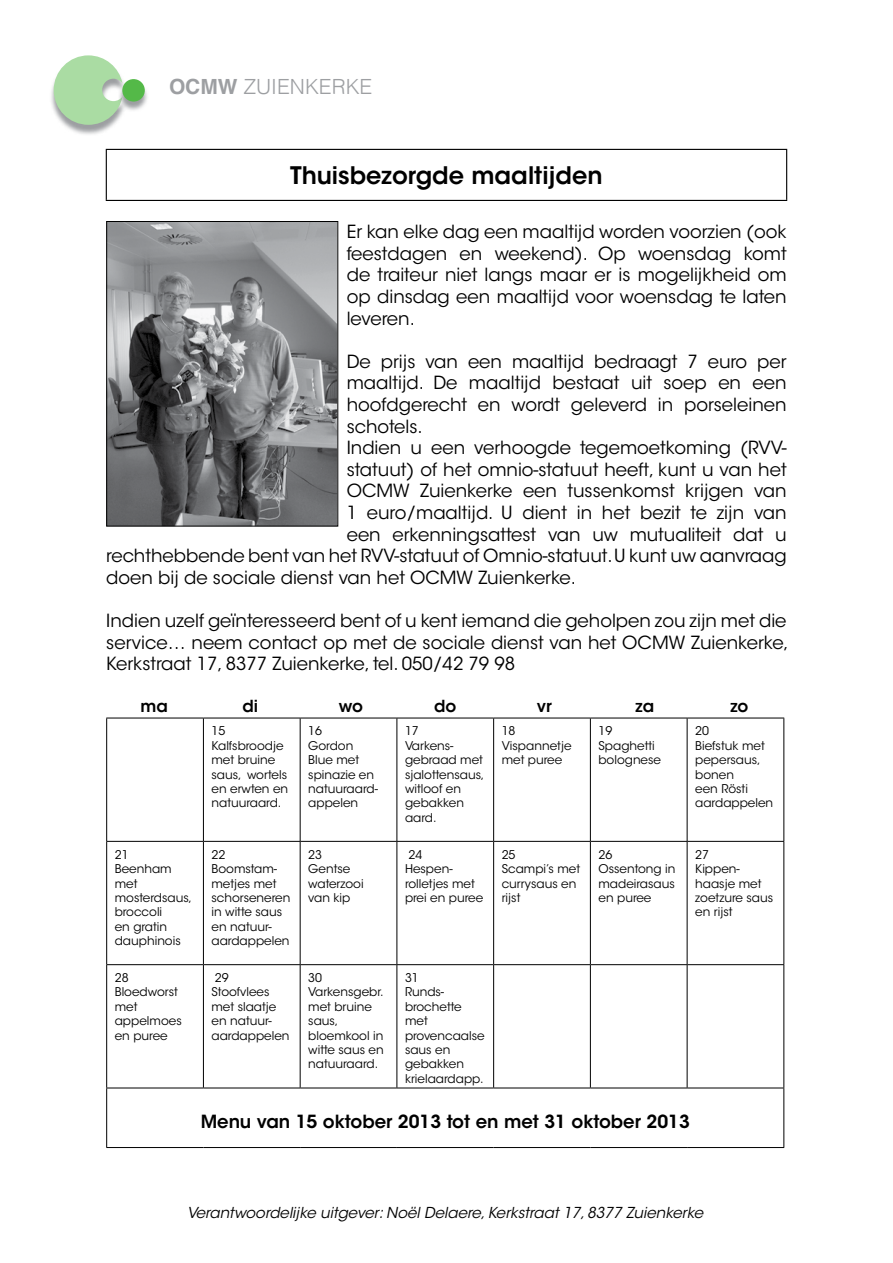
<style>
.page{position:relative;width:893px;height:1263px;background:#fff}
.page>*{position:absolute;margin:0;border:0;box-sizing:border-box;transform-origin:0 0}
.t1{font:600 24px "ITC Avant Garde Std";color:#000}
.t2{font:300 20.85px "Helvetica";color:#9d9fa2}
.t3{font:18px/21.6px "ITC Avant Garde Std";color:#000;text-align:justify}
.t4{font:600 18px "ITC Avant Garde Std";color:#000}
.t5{font:600 16.5px "ITC Avant Garde Std";color:#000}
.t6{font:italic 15px "ITC Avant Garde Std";color:#000}
.t7{font:12px/14.4px "ITC Avant Garde Std";color:#000}
.s1{font-weight:700}
</style>
<div class="page">
<svg style="left:51px;top:83px;width:62px;height:52px"></svg>
<svg style="left:54px;top:55px;width:69px;height:70px"></svg>
<svg style="left:118px;top:81px;width:29px;height:31px"></svg>
<div style="left:122px;top:79px;width:23px;height:23px;background:#54b948;border-radius:50%"></div>
<hr style="left:106px;top:149px;width:681px;height:1px;background:#000">
<hr style="left:106px;top:200px;width:681px;height:1px;background:#000">
<hr style="left:106px;top:150px;width:1px;height:50px;background:#000">
<hr style="left:786px;top:150px;width:1px;height:50px;background:#000">
<hr style="left:106px;top:718px;width:97px;height:1px;background:#000">
<hr style="left:106px;top:718px;width:1px;height:123px;background:#000">
<hr style="left:203px;top:718px;width:97px;height:1px;background:#000">
<hr style="left:203px;top:718px;width:1px;height:123px;background:#000">
<hr style="left:300px;top:718px;width:97px;height:1px;background:#000">
<hr style="left:300px;top:718px;width:1px;height:123px;background:#000">
<hr style="left:397px;top:718px;width:97px;height:1px;background:#000">
<hr style="left:396px;top:718px;width:1px;height:123px;background:#000">
<hr style="left:494px;top:718px;width:96px;height:1px;background:#000">
<hr style="left:493px;top:718px;width:1px;height:123px;background:#000">
<hr style="left:590px;top:718px;width:97px;height:1px;background:#000">
<hr style="left:590px;top:718px;width:1px;height:123px;background:#000">
<hr style="left:687px;top:718px;width:97px;height:1px;background:#000">
<hr style="left:687px;top:718px;width:1px;height:123px;background:#000">
<hr style="left:783px;top:718px;width:1px;height:123px;background:#000">
<hr style="left:106px;top:841px;width:97px;height:1px;background:#000">
<hr style="left:106px;top:842px;width:1px;height:122px;background:#000">
<hr style="left:203px;top:841px;width:97px;height:1px;background:#000">
<hr style="left:203px;top:842px;width:1px;height:122px;background:#000">
<hr style="left:300px;top:841px;width:97px;height:1px;background:#000">
<hr style="left:300px;top:842px;width:1px;height:122px;background:#000">
<hr style="left:397px;top:841px;width:97px;height:1px;background:#000">
<hr style="left:396px;top:842px;width:1px;height:122px;background:#000">
<hr style="left:494px;top:841px;width:96px;height:1px;background:#000">
<hr style="left:493px;top:842px;width:1px;height:122px;background:#000">
<hr style="left:590px;top:841px;width:97px;height:1px;background:#000">
<hr style="left:590px;top:842px;width:1px;height:122px;background:#000">
<hr style="left:687px;top:841px;width:97px;height:1px;background:#000">
<hr style="left:687px;top:842px;width:1px;height:122px;background:#000">
<hr style="left:783px;top:842px;width:1px;height:122px;background:#000">
<hr style="left:106px;top:964px;width:97px;height:1px;background:#000">
<hr style="left:106px;top:965px;width:1px;height:122px;background:#000">
<hr style="left:203px;top:964px;width:97px;height:1px;background:#000">
<hr style="left:203px;top:965px;width:1px;height:122px;background:#000">
<hr style="left:300px;top:964px;width:97px;height:1px;background:#000">
<hr style="left:300px;top:965px;width:1px;height:122px;background:#000">
<hr style="left:397px;top:964px;width:97px;height:1px;background:#000">
<hr style="left:396px;top:965px;width:1px;height:122px;background:#000">
<hr style="left:494px;top:964px;width:96px;height:1px;background:#000">
<hr style="left:493px;top:965px;width:1px;height:122px;background:#000">
<hr style="left:590px;top:964px;width:97px;height:1px;background:#000">
<hr style="left:590px;top:965px;width:1px;height:122px;background:#000">
<hr style="left:687px;top:964px;width:97px;height:1px;background:#000">
<hr style="left:687px;top:965px;width:1px;height:122px;background:#000">
<hr style="left:783px;top:965px;width:1px;height:122px;background:#000">
<hr style="left:106px;top:1087px;width:97px;height:1px;background:#000">
<hr style="left:106px;top:1088px;width:1px;height:59px;background:#000">
<hr style="left:203px;top:1087px;width:97px;height:1px;background:#000">
<hr style="left:300px;top:1087px;width:97px;height:1px;background:#000">
<hr style="left:397px;top:1087px;width:97px;height:1px;background:#000">
<hr style="left:494px;top:1087px;width:96px;height:1px;background:#000">
<hr style="left:590px;top:1087px;width:97px;height:1px;background:#000">
<hr style="left:687px;top:1087px;width:97px;height:1px;background:#000">
<hr style="left:783px;top:1088px;width:1px;height:59px;background:#000">
<hr style="left:106px;top:1147px;width:97px;height:1px;background:#000">
<hr style="left:203px;top:1147px;width:97px;height:1px;background:#000">
<hr style="left:300px;top:1147px;width:97px;height:1px;background:#000">
<hr style="left:397px;top:1147px;width:97px;height:1px;background:#000">
<hr style="left:494px;top:1147px;width:96px;height:1px;background:#000">
<hr style="left:590px;top:1147px;width:97px;height:1px;background:#000">
<hr style="left:687px;top:1147px;width:97px;height:1px;background:#000">
<img style="left:108px;top:223px;width:228px;height:301px">
<div style="left:106px;top:221px;width:232px;height:305px;border:1px solid #000"></div>
<p class="t2" style="left:169px;top:74px;width:205px"><span class="s1">OCMW</span> ZUIENKERKE</p>
<h1 class="t1" style="left:290px;top:160px;width:314px">Thuisbezorgde maaltijden</h1>
<p class="t3" style="left:347px;top:221px;width:441px">Er kan elke dag een maaltijd worden voorzien (ook feestdagen en weekend). Op woensdag komt de traiteur niet langs maar er is mogelijkheid om op dinsdag een maaltijd voor woensdag te laten leveren.</p>
<p class="t3" style="left:347px;top:351px;width:441px">De prijs van een maaltijd bedraagt 7 euro per</p>
<p class="t3" style="left:347px;top:372px;width:441px">maaltijd. De maaltijd bestaat uit soep en een</p>
<p class="t3" style="left:347px;top:394px;width:441px">hoofdgerecht en wordt geleverd in porseleinen</p>
<p class="t3" style="left:347px;top:415px;width:77px">schotels.</p>
<p class="t3" style="left:347px;top:437px;width:441px">Indien u een verhoogde tegemoetkoming (RVV-</p>
<p class="t3" style="left:347px;top:459px;width:441px">statuut) of het omnio-statuut heeft, kunt u van het</p>
<p class="t3" style="left:347px;top:480px;width:441px">OCMW Zuienkerke een tussenkomst krijgen van</p>
<p class="t3" style="left:347px;top:502px;width:441px">1 euro/maaltijd. U dient in het bezit te zijn van</p>
<p class="t3" style="left:347px;top:523px;width:441px">een erkenningsattest van uw mutualiteit dat u</p>
<p class="t3" style="left:106px;top:545px;width:682px">rechthebbende bent van het RVV-statuut of Omnio-statuut. U kunt uw aanvraag</p>
<p class="t3" style="left:106px;top:567px;width:471px">doen bij de sociale dienst van het OCMW Zuienkerke.</p>
<p class="t3" style="left:106px;top:610px;width:684px;text-align:left">Indien uzelf geïnteresseerd bent of u kent iemand die geholpen zou zijn met die service… neem contact op met de sociale dienst van het OCMW Zuienkerke,<br>Kerkstraat 17, 8377 Zuienkerke, tel. 050/42 79 98</p>
<p class="t5" style="left:141px;top:695px;width:29px">ma</p>
<p class="t5" style="left:242px;top:695px;width:17px">di</p>
<p class="t5" style="left:339px;top:695px;width:26px">wo</p>
<p class="t5" style="left:434px;top:695px;width:24px">do</p>
<p class="t5" style="left:537px;top:695px;width:17px">vr</p>
<p class="t5" style="left:635px;top:695px;width:20px">za</p>
<p class="t5" style="left:730px;top:695px;width:20px">zo</p>
<p class="t7" style="left:212px;top:724px;width:78px">15<br>Kalfsbroodje met bruine saus, wortels en erwten en natuuraard.</p>
<p class="t7" style="left:308px;top:724px;width:71px">16<br>Gordon<br>Blue met spinazie en natuuraard&shy;appelen</p>
<p class="t7" style="left:405px;top:724px;width:81px">17<br>Varkens&shy;gebraad met sjalottensaus, witloof en gebakken aard.</p>
<p class="t7" style="left:502px;top:724px;width:71px">18<br>Vispannetje met puree</p>
<p class="t7" style="left:598px;top:724px;width:64px">19<br>Spaghetti bolognese</p>
<p class="t7" style="left:695px;top:724px;width:80px">20<br>Biefstuk met pepersaus, bonen<br>een Rösti aardappelen</p>
<p class="t7" style="left:115px;top:847px;width:79px">21<br>Beenham met mosterdsaus, broccoli<br>en gratin dauphinois</p>
<p class="t7" style="left:212px;top:847px;width:80px">22<br>Boomstam&shy;metjes met schorseneren in witte saus en natuur&shy;aardappelen</p>
<p class="t7" style="left:308px;top:847px;width:57px">23<br>Gentse waterzooi van kip</p>
<p class="t7" style="left:405px;top:847px;width:80px">24<br>Hespen&shy;rolletjes met prei en puree</p>
<p class="t7" style="left:502px;top:847px;width:80px">25<br>Scampi’s met currysaus en rijst</p>
<p class="t7" style="left:598px;top:847px;width:78px">26<br>Ossentong in madeirasaus en puree</p>
<p class="t7" style="left:695px;top:847px;width:79px">27<br>Kippen&shy;haasje met zoetzure saus en rijst</p>
<p class="t7" style="left:115px;top:971px;width:68px">28<br>Bloedworst met appelmoes en puree</p>
<p class="t7" style="left:212px;top:971px;width:80px">29<br>Stoofvlees met slaatje en natuur&shy;aardappelen</p>
<p class="t7" style="left:308px;top:971px;width:77px">30<br>Varkensgebr. met bruine saus, bloemkool in witte saus en natuuraard.</p>
<p class="t7" style="left:405px;top:971px;width:81px">31<br>Runds&shy;brochette met provencaalse saus en gebakken krielaardapp.</p>
<p class="t4" style="left:201px;top:1110px;width:491px">Menu van 15 oktober 2013 tot en met 31 oktober 2013</p>
<p class="t6" style="left:187px;top:1203px;width:518px">Verantwoordelijke uitgever: Noël Delaere, Kerkstraat 17, 8377 Zuienkerke</p>
</div>
